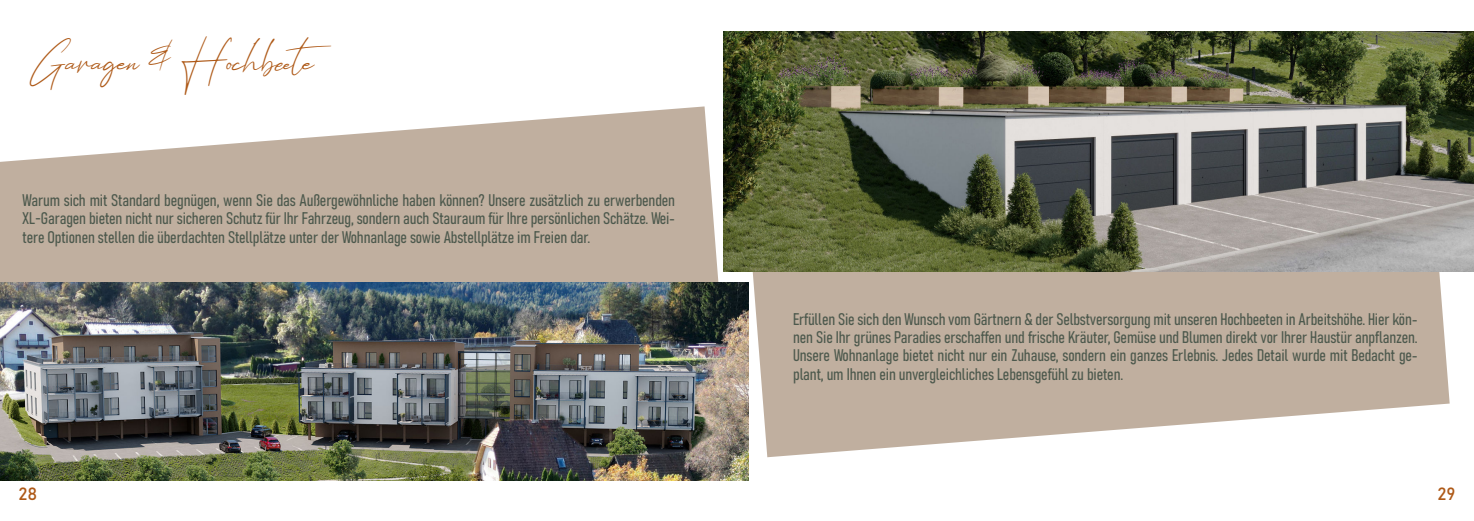
<style>
.page{position:relative;width:1474px;height:521px;background:#fff}
.page>*{position:absolute;margin:0;border:0;box-sizing:border-box;transform-origin:0 0}
.t1{font:35px "Hathem Bosteem FREE";color:#ae5917}
.t2{font:17.5px "Bahnschrift";color:#ae5917}
.t3{font:16.62px/18.4px "Bahnschrift";letter-spacing:-.01em;color:#4d594d;text-align:justify}
</style>
<div class="page">
<svg style="left:0;top:106px;width:724px;height:176px;fill:#c0af9f"></svg>
<img style="left:0;top:282px;width:748px;height:198px">
<svg style="left:745px;top:272px;width:704px;height:185px;background:#c6b7aa"></svg>
<img style="left:724px;top:31px;width:749px;height:241px">
<h1 class="t1" style="left:28px;top:39px;width:311px">Garagen &amp; Hochbeete</h1>
<p class="t3" style="left:23px;top:192px;width:654px">Warum sich mit Standard begnügen, wenn Sie das Außergewöhnliche haben können? Unsere zusätzlich zu erwerbenden XL-Garagen bieten nicht nur sicheren Schutz für Ihr Fahrzeug, sondern auch Stauraum für Ihre persönlichen Schätze. Wei&shy;tere Optionen stellen die überdachten Stellplätze unter der Wohnanlage sowie Abstellplätze im Freien dar.</p>
<p class="t2" style="left:18px;top:485px;width:20px">28</p>
<p class="t3" style="left:793px;top:310px;width:626px">Erfüllen Sie sich den Wunsch vom Gärtnern &amp; der Selbstversorgung mit unseren Hochbeeten in Arbeitshöhe. Hier kön&shy;nen Sie Ihr grünes Paradies erschaffen und frische Kräuter, Gemüse und Blumen direkt vor Ihrer Haustür anpflanzen.<br>Unsere Wohnanlage bietet nicht nur ein Zuhause, sondern ein ganzes Erlebnis. Jedes Detail wurde mit Bedacht ge&shy;plant, um Ihnen ein unvergleichliches Lebensgefühl zu bieten.</p>
<p class="t2" style="left:1437px;top:485px;width:20px">29</p>
</div>
